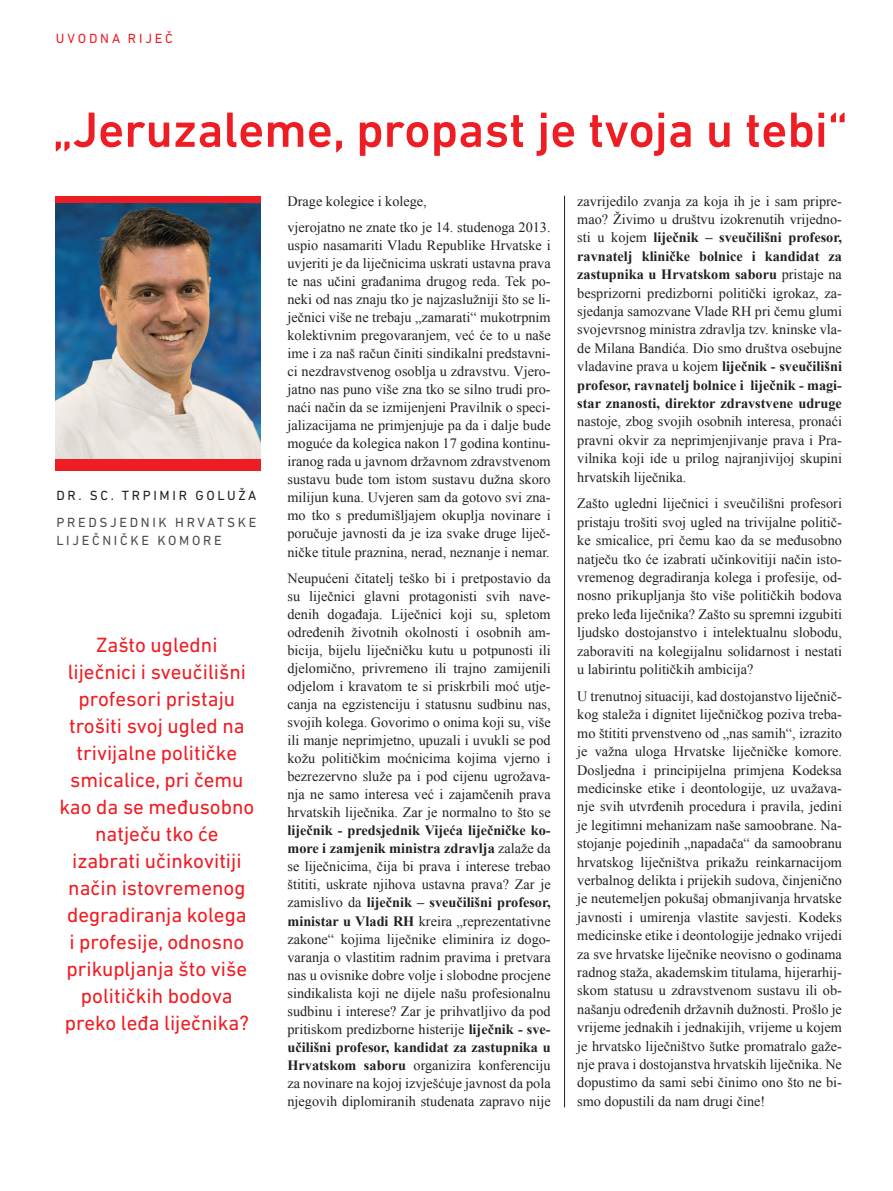
<style>
.page{position:relative;width:893px;height:1191px;background:#fff}
.page>*{position:absolute;margin:0;border:0;box-sizing:border-box;transform-origin:0 0}
.zaglavlje{font:500 50.25px "DIN Next LT Pro";color:#ee1d23}
.nadnaslov{font:21px/27px "DIN Next LT Pro";color:#ee1d23;text-align:center}
.t1{font:14.25px/18px "Times New Roman";color:#231f20;text-align:justify}
.potpis_red{font:13.5px "DIN Next LT Pro";letter-spacing:.2em;color:#4b4c4d}
.ime_citatora{font:13.5px "DIN Next LT Pro";letter-spacing:.2em;color:#231f20}
.egida{font:13.5px "DIN Next LT Pro";letter-spacing:.21em;color:#ee1d23}
.s1{font-weight:700}
</style>
<div class="page">
<img style="left:55px;top:202px;width:206px;height:257px">
<div style="left:55px;top:459px;width:206px;height:11px;background:#ee1d23"></div>
<div style="left:55px;top:196px;width:206px;height:6px;background:#ee1d23"></div>
<hr style="left:564px;top:196px;width:1px;height:911px;background:#231f20">
<p class="egida" style="left:56px;top:30px;width:119px">UVODNA RIJEČ</p>
<p class="zaglavlje" style="left:53px;top:101px;width:796px">„Jeruzaleme, propast je tvoja u tebi“</p>
<p class="t1" style="left:577px;top:191px;width:266px;line-height:18.5px">zavrijedilo zvanja za koja ih je i sam pripre&shy;mao? Živimo u društvu izokrenutih vrijedno&shy;sti u kojem <span class="s1">liječnik – sveučilišni profesor, ravnatelj kliničke bolnice i kandidat za zastupnika u Hrvatskom saboru</span> pristaje na besprizorni predizborni politički igrokaz, za&shy;sjedanja samozvane Vlade RH pri čemu glumi svojevrsnog ministra zdravlja tzv. kninske vla&shy;de Milana Bandića. Dio smo društva osebujne vladavine prava u kojem <span class="s1">liječnik - sveučilišni profesor, ravnatelj bolnice i liječnik - magi&shy;star znanosti, direktor zdravstvene udruge </span>nastoje, zbog svojih osobnih interesa, pronaći pravni okvir za neprimjenjivanje prava i Pra&shy;vilnika koji ide u prilog najranjivijoj skupini hrvatskih liječnika.</p>
<p class="t1" style="left:577px;top:494px;width:266px;line-height:18.5px">Zašto ugledni liječnici i sveučilišni profesori pristaju trošiti svoj ugled na trivijalne politič&shy;ke smicalice, pri čemu kao da se međusobno natječu tko će izabrati učinkovitiji način isto&shy;vremenog degradiranja kolega i profesije, od&shy;nosno prikupljanja što više političkih bodova preko leđa liječnika? Zašto su spremni izgubiti ljudsko dostojanstvo i intelektualnu slobodu, zaboraviti na kolegijalnu solidarnost i nestati u labirintu političkih ambicija?</p>
<p class="t1" style="left:577px;top:686px;width:266px;line-height:18.5px">U trenutnoj situaciji, kad dostojanstvo liječnič&shy;kog staleža i dignitet liječničkog poziva treba&shy;mo štititi prvenstveno od „nas samih“, izrazito je važna uloga Hrvatske liječničke komore.<br>Dosljedna i principijelna primjena Kodeksa medicinske etike i deontologije, uz uvažava&shy;nje svih utvrđenih procedura i pravila, jedini je legitimni mehanizam naše samoobrane. Na&shy;stojanje pojedinih „napadača“ da samoobranu hrvatskog liječništva prikažu reinkarnacijom verbalnog delikta i prijekih sudova, činjenično je neutemeljen pokušaj obmanjivanja hrvatske javnosti i umirenja vlastite savjesti. Kodeks medicinske etike i deontologije jednako vrijedi za sve hrvatske liječnike neovisno o godinama radnog staža, akademskim titulama, hijerarhij&shy;skom statusu u zdravstvenom sustavu ili ob&shy;našanju određenih državnih dužnosti. Prošlo je vrijeme jednakih i jednakijih, vrijeme u kojem je hrvatsko liječništvo šutke promatralo gaže&shy;nje prava i dostojanstva hrvatskih liječnika. Ne dopustimo da sami sebi činimo ono što ne bi&shy;smo dopustili da nam drugi čine!</p>
<p class="t1" style="left:288px;top:191px;width:141px">Drage kolegice i kolege,</p>
<p class="t1" style="left:288px;top:218px;width:265px">vjerojatno ne znate tko je 14. studenoga 2013. uspio nasamariti Vladu Republike Hrvatske i uvjeriti je da liječnicima uskrati ustavna prava te nas učini građanima drugog reda. Tek po&shy;neki od nas znaju tko je najzaslužniji što se li&shy;ječnici više ne trebaju „zamarati“ mukotrpnim kolektivnim pregovaranjem, već će to u naše ime i za naš račun činiti sindikalni predstavni&shy;ci nezdravstvenog osoblja u zdravstvu. Vjero&shy;jatno nas puno više zna tko se silno trudi pro&shy;naći način da se izmijenjeni Pravilnik o speci&shy;jalizacijama ne primjenjuje pa da i dalje bude moguće da kolegica nakon 17 godina kontinu&shy;iranog rada u javnom državnom zdravstvenom sustavu bude tom istom sustavu dužna skoro milijun kuna. Uvjeren sam da gotovo svi zna&shy;mo tko s predumišljajem okuplja novinare i poručuje javnosti da je iza svake druge liječ&shy;ničke titule praznina, nerad, neznanje i nemar.</p>
<p class="t1" style="left:288px;top:569px;width:265px">Neupućeni čitatelj teško bi i pretpostavio da su liječnici glavni protagonisti svih nave&shy;denih događaja. Liječnici koji su, spletom određenih životnih okolnosti i osobnih am&shy;bicija, bijelu liječničku kutu u potpunosti ili djelomično, privremeno ili trajno zamijenili odjelom i kravatom te si priskrbili moć utje&shy;canja na egzistenciju i statusnu sudbinu nas, svojih kolega. Govorimo o onima koji su, više ili manje neprimjetno, upuzali i uvukli se pod kožu političkim moćnicima kojima vjerno i bezrezervno služe pa i pod cijenu ugrožava&shy;nja ne samo interesa već i zajamčenih prava hrvatskih liječnika. Zar je normalno to što se <span class="s1">liječnik - predsjednik Vijeća liječničke ko&shy;more i zamjenik ministra zdravlja</span> zalaže da se liječnicima, čija bi prava i interese trebao štititi, uskrate njihova ustavna prava? Zar je zamislivo da <span class="s1">liječnik – sveučilišni profesor, ministar u Vladi RH</span> kreira „reprezentativne zakone“ kojima liječnike eliminira iz dogo&shy;varanja o vlastitim radnim pravima i pretvara nas u ovisnike dobre volje i slobodne procjene sindikalista koji ne dijele našu profesionalnu sudbinu i interese? Zar je prihvatljivo da pod pritiskom predizborne histerije <span class="s1">liječnik - sve&shy;učilišni profesor, kandidat za zastupnika u Hrvatskom saboru</span> organizira konferenciju za novinare na kojoj izvješćuje javnost da pola njegovih diplomiranih studenata zapravo nije</p>
<p class="ime_citatora" style="left:56px;top:487px;width:202px">DR. SC. TRPIMIR GOLUŽA</p>
<p class="potpis_red" style="left:56px;top:514px;width:202px">PREDSJEDNIK HRVATSKE</p>
<p class="potpis_red" style="left:56px;top:532px;width:167px">LIJEČNIČKE KOMORE</p>
<p class="nadnaslov" style="left:59px;top:631px;width:196px">Zašto ugledni liječnici i sveučilišni profesori pristaju trošiti svoj ugled na trivijalne političke smicalice, pri čemu kao da se međusobno natječu tko će izabrati učinkovitiji način istovremenog degradiranja kolega<br>i profesije, odnosno prikupljanja što više političkih bodova preko leđa liječnika?</p>
</div>
